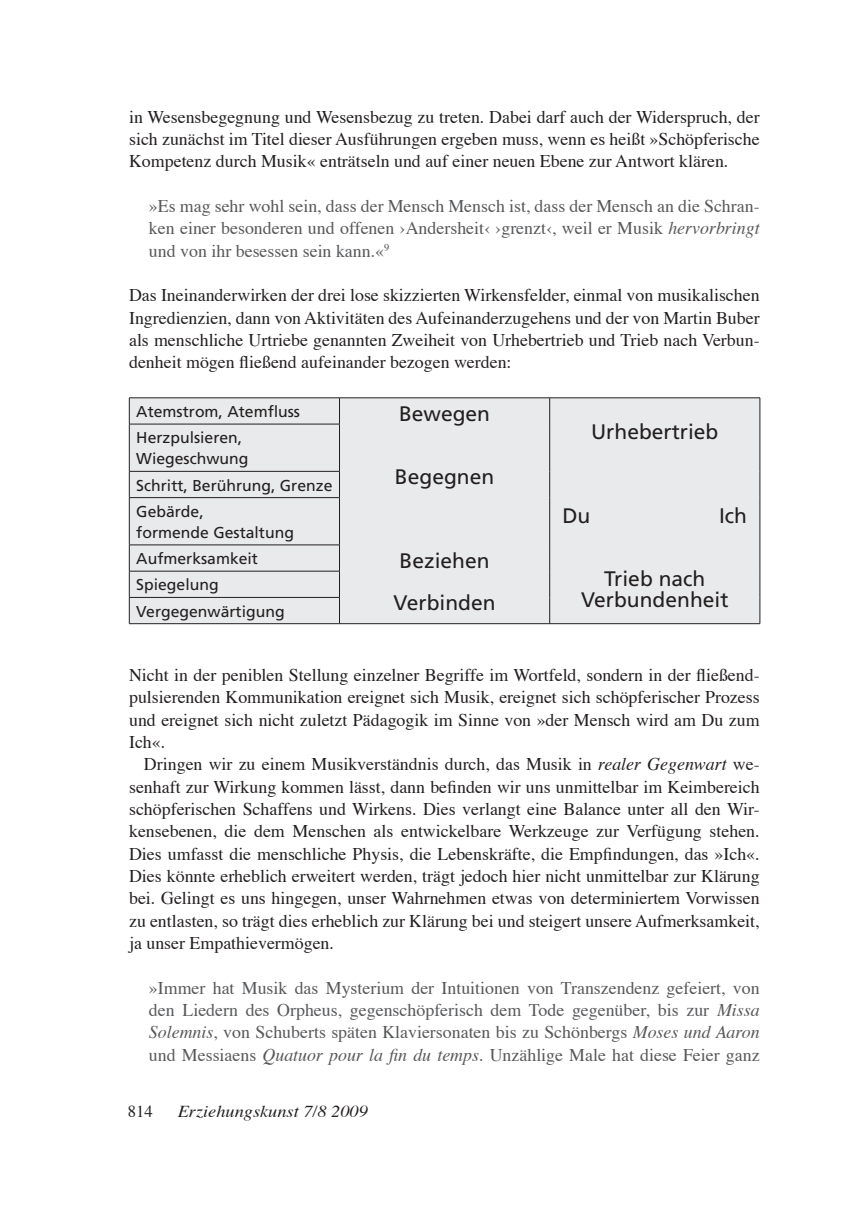
<style>
.page{position:relative;width:859px;height:1206px;background:#fff}
.page>*{position:absolute;margin:0;border:0;box-sizing:border-box;transform-origin:0 0}
.t1{font:21px/42px "Frutiger";color:#231f20}
.t2{font:17.85px/22.4px "Times";color:#231f20;text-align:justify}
.t3{font:17.85px/22.4px "Times";color:#57585a;text-align:justify}
.t4{font:italic 16.62px "Times";color:#231f20;scale:1.1 1}
.t5{font:16.62px "Times";color:#231f20}
.t6{font:15.75px/26.2px "Frutiger";color:#231f20}
.s1{font-style:italic}
</style>
<div class="page">
<div style="left:130px;top:398px;width:629px;height:225px;background:#e9eaeb"></div>
<hr style="left:129px;top:397px;width:210px;height:1px;background:#231f20">
<svg style="left:129px;top:398px;width:1px;height:26px"></svg>
<hr style="left:339px;top:397px;width:210px;height:1px;background:#231f20">
<svg style="left:339px;top:398px;width:1px;height:26px"></svg>
<hr style="left:549px;top:397px;width:210px;height:1px;background:#231f20">
<svg style="left:549px;top:398px;width:1px;height:26px"></svg>
<svg style="left:759px;top:398px;width:1px;height:26px"></svg>
<hr style="left:129px;top:424px;width:210px;height:1px;background:#231f20">
<hr style="left:129px;top:424px;width:1px;height:47px;background:#231f20">
<hr style="left:339px;top:424px;width:1px;height:47px;background:#231f20">
<hr style="left:549px;top:424px;width:1px;height:47px;background:#231f20">
<hr style="left:759px;top:424px;width:1px;height:47px;background:#231f20">
<hr style="left:129px;top:471px;width:210px;height:1px;background:#231f20">
<svg style="left:129px;top:471px;width:1px;height:26px"></svg>
<svg style="left:339px;top:471px;width:1px;height:26px"></svg>
<svg style="left:549px;top:471px;width:1px;height:26px"></svg>
<svg style="left:759px;top:471px;width:1px;height:26px"></svg>
<hr style="left:129px;top:497px;width:210px;height:1px;background:#231f20">
<hr style="left:129px;top:498px;width:1px;height:46px;background:#231f20">
<hr style="left:339px;top:498px;width:1px;height:46px;background:#231f20">
<hr style="left:549px;top:497px;width:1px;height:48px;background:#231f20">
<hr style="left:759px;top:497px;width:1px;height:48px;background:#231f20">
<hr style="left:129px;top:544px;width:210px;height:1px;background:#231f20">
<hr style="left:129px;top:571px;width:210px;height:1px;background:#231f20">
<hr style="left:129px;top:597px;width:210px;height:1px;background:#231f20">
<svg style="left:129px;top:545px;width:1px;height:78px"></svg>
<svg style="left:339px;top:545px;width:1px;height:78px"></svg>
<svg style="left:549px;top:545px;width:1px;height:78px"></svg>
<svg style="left:759px;top:545px;width:1px;height:78px"></svg>
<hr style="left:129px;top:623px;width:630px;height:1px;background:#231f20">
<p class="t2" style="left:129px;top:106px;width:632px">in Wesensbegegnung und Wesensbezug zu treten. Dabei darf auch der Widerspruch, der sich zunächst im Titel dieser Ausführungen ergeben muss, wenn es heißt »Schöpferische Kompetenz durch Musik« enträtseln und auf einer neuen Ebene zur Antwort klären.</p>
<p class="t3" style="left:149px;top:196px;width:612px">»Es mag sehr wohl sein, dass der Mensch Mensch ist, dass der Mensch an die Schran&shy;ken einer besonderen und offenen ›Andersheit‹ ›grenzt‹, weil er Musik <span class="s1">hervorbringt </span>und von ihr besessen sein kann.«<sup>9</sup></p>
<p class="t2" style="left:129px;top:285px;width:632px">Das Ineinanderwirken der drei lose skizzierten Wirkensfelder, einmal von musikalischen Ingredienzien, dann von Aktivitäten des Aufeinanderzugehens und der von Martin Buber als menschliche Urtriebe genannten Zweiheit von Urhebertrieb und Trieb nach Verbun&shy;denheit mögen fließend aufeinander bezogen werden:</p>
<p class="t6" style="left:136px;top:398px;width:165px">Atemstrom, Atemfluss</p>
<p class="t1" style="left:399px;top:392px;width:93px">Bewegen</p>
<p class="t1" style="left:591px;top:411px;width:129px">Urhebertrieb</p>
<p class="t6" style="left:136px;top:427px;width:113px;line-height:21px">Herzpulsieren,<br>Wiegeschwung</p>
<p class="t6" style="left:136px;top:472px;width:197px">Schritt, Berührung, Grenze<br>Gebärde,</p>
<p class="t6" style="left:136px;top:519px;width:159px">formende Gestaltung<br>Aufmerksamkeit<br>Spiegelung<br>Vergegenwärtigung</p>
<p class="t1" style="left:395px;top:455px;width:101px">Begegnen</p>
<p class="t1" style="left:562px;top:495px;width:29px">Du</p>
<p class="t1" style="left:718px;top:495px;width:29px">Ich</p>
<p class="t1" style="left:393px;top:539px;width:103px">Beziehen<br>Verbinden</p>
<p class="t1" style="left:580px;top:568px;width:149px;line-height:21px;text-align:center">Trieb nach<br>Verbundenheit</p>
<p class="t2" style="left:129px;top:664px;width:632px">Nicht in der peniblen Stellung einzelner Begriffe im Wortfeld, sondern in der fließend&shy;pulsierenden Kommunikation ereignet sich Musik, ereignet sich schöpferischer Prozess und ereignet sich nicht zuletzt Pädagogik im Sinne von »der Mensch wird am Du zum Ich«.</p>
<p class="t2" style="left:129px;top:754px;width:632px;text-indent:15px">Dringen wir zu einem Musikverständnis durch, das Musik in <span class="s1">realer Gegenwart</span> we&shy;senhaft zur Wirkung kommen lässt, dann befinden wir uns unmittelbar im Keimbereich schöpferischen Schaffens und Wirkens. Dies verlangt eine Balance unter all den Wir&shy;kensebenen, die dem Menschen als entwickelbare Werkzeuge zur Verfügung stehen.<br>Dies umfasst die menschliche Physis, die Lebenskräfte, die Empfindungen, das »Ich«.<br>Dies könnte erheblich erweitert werden, trägt jedoch hier nicht unmittelbar zur Klärung bei. Gelingt es uns hingegen, unser Wahrnehmen etwas von determiniertem Vorwissen zu entlasten, so trägt dies erheblich zur Klärung bei und steigert unsere Aufmerksamkeit, ja unser Empathievermögen.</p>
<p class="t3" style="left:149px;top:977px;width:612px">»Immer hat Musik das Mysterium der Intuitionen von Transzendenz gefeiert, von den Liedern des Orpheus, gegenschöpferisch dem Tode gegenüber, bis zur <span class="s1">Missa Solemnis</span>, von Schuberts späten Klaviersonaten bis zu Schönbergs <span class="s1">Moses und Aaron </span>und Messiaens <span class="s1">Quatuor pour la fin du temps</span>. Unzählige Male hat diese Feier ganz</p>
<p class="t5" style="left:128px;top:1100px;width:26px">814</p>
<p class="t4" style="left:178px;top:1100px;width:174px">Erziehungskunst 7/8 2009</p>
</div>
